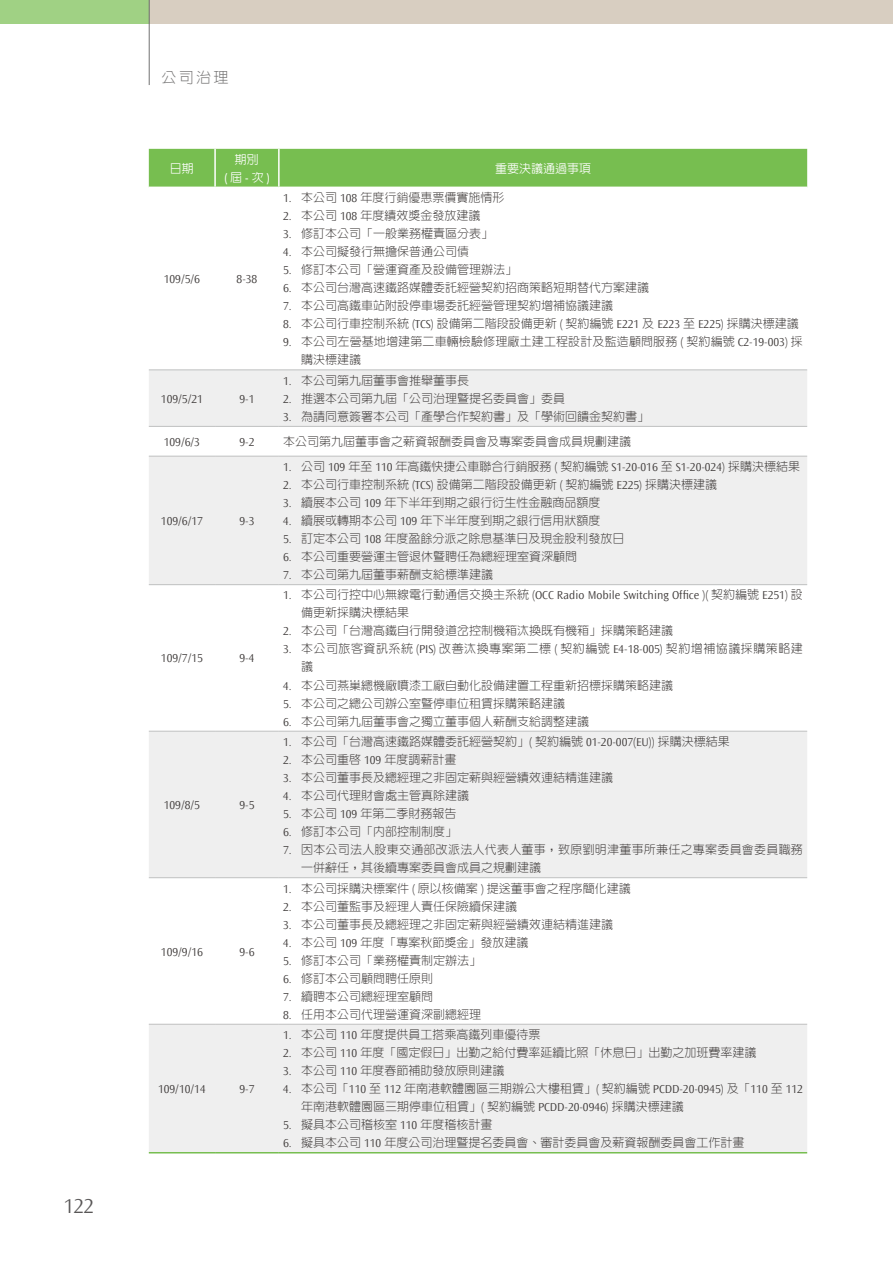
<style>
.page{position:relative;width:893px;height:1263px;background:#fff}
.page>*{position:absolute;margin:0;border:0;box-sizing:border-box;transform-origin:0 0}
.t1{font:300 21px "Ocean Sans";color:#595757}
.t2{font:300 15px "AR New Hei B5";color:#727171}
.t3{font:300 12px/18px "AR New Hei B5";color:#3e3a39}
.t4{font:300 12px "Ocean Sans";color:#3e3a39}
.t5{font:300 12px/18px "AR New Hei B5";letter-spacing:.02em;color:#3e3a39}
.t6{font:300 12px/18px "AR New Hei B5";letter-spacing:.04em;color:#3e3a39}
.t7{font:500 12px "AR New Hei B5";color:#fff}
.t8{font:600 12px "Ocean Sans";color:#fff}
.s1{font-family:"AR New Hei B5";font-weight:500}
.s2{font-family:"Ocean Sans"}
.s3{font-family:"AR New Hei B5"}
</style>
<div class="page">
<div style="left:0;top:0;width:150px;height:23px;background:#a0d184"></div>
<div style="left:150px;top:0;width:743px;height:23px;background:#d8cec1"></div>
<hr style="left:149px;top:0;width:1px;height:85px;background:#727171">
<div style="left:149px;top:149px;width:658px;height:38px;background:#77be50"></div>
<svg style="left:149px;top:371px;width:658px;height:781px;fill:#efefef"></svg>
<hr style="left:149px;top:370px;width:66px;height:1px;background:#bfc0c0">
<hr style="left:215px;top:370px;width:64px;height:1px;background:#bfc0c0">
<hr style="left:279px;top:370px;width:528px;height:1px;background:#bfc0c0">
<hr style="left:149px;top:426px;width:66px;height:1px;background:#bfc0c0">
<hr style="left:215px;top:426px;width:64px;height:1px;background:#bfc0c0">
<hr style="left:279px;top:426px;width:528px;height:1px;background:#bfc0c0">
<hr style="left:149px;top:456px;width:66px;height:1px;background:#bfc0c0">
<hr style="left:215px;top:456px;width:64px;height:1px;background:#bfc0c0">
<hr style="left:279px;top:456px;width:528px;height:1px;background:#bfc0c0">
<hr style="left:149px;top:584px;width:66px;height:1px;background:#bfc0c0">
<hr style="left:215px;top:584px;width:64px;height:1px;background:#bfc0c0">
<hr style="left:279px;top:584px;width:528px;height:1px;background:#bfc0c0">
<hr style="left:149px;top:731px;width:66px;height:1px;background:#bfc0c0">
<hr style="left:215px;top:731px;width:64px;height:1px;background:#bfc0c0">
<hr style="left:279px;top:731px;width:528px;height:1px;background:#bfc0c0">
<hr style="left:149px;top:877px;width:66px;height:1px;background:#bfc0c0">
<hr style="left:215px;top:877px;width:64px;height:1px;background:#bfc0c0">
<hr style="left:279px;top:877px;width:528px;height:1px;background:#bfc0c0">
<hr style="left:149px;top:1024px;width:66px;height:1px;background:#bfc0c0">
<hr style="left:215px;top:1024px;width:64px;height:1px;background:#bfc0c0">
<hr style="left:279px;top:1024px;width:528px;height:1px;background:#bfc0c0">
<hr style="left:149px;top:1152px;width:66px;height:1px;background:#77be50">
<hr style="left:215px;top:1152px;width:64px;height:1px;background:#77be50">
<hr style="left:279px;top:1152px;width:528px;height:1px;background:#77be50">
<hr style="left:214px;top:149px;width:2px;height:38px;background:#fff">
<hr style="left:278px;top:149px;width:2px;height:38px;background:#fff">
<h1 class="t1" style="left:64px;top:1195px;width:32px">122</h1>
<p class="t2" style="left:162px;top:69px;width:68px">公司治理</p>
<p class="t7" style="left:170px;top:162px;width:25px">日期</p>
<p class="t7" style="left:235px;top:153px;width:25px">期別</p>
<p class="t8" style="left:224px;top:171px;width:47px">(<span class="s1">屆</span>-<span class="s1">次</span>)</p>
<p class="t4" style="left:164px;top:273px;width:38px">109/5/6</p>
<p class="t4" style="left:237px;top:273px;width:22px">8-38</p>
<p class="t4" style="left:161px;top:392px;width:43px">109/5/21</p>
<p class="t4" style="left:239px;top:392px;width:16px">9-1</p>
<p class="t7" style="left:495px;top:162px;width:97px">重要決議通過事項</p>
<p class="t3" style="left:283px;top:189px;width:223px"><span class="s2">1.</span> 本公司 <span class="s2">108</span> 年度行銷優惠票價實施情形</p>
<p class="t3" style="left:283px;top:207px;width:199px"><span class="s2">2.</span> 本公司 <span class="s2">108</span> 年度績效獎金發放建議</p>
<p class="t3" style="left:283px;top:225px;width:211px"><span class="s2">3.</span> 修訂本公司「一般業務權責區分表」</p>
<p class="t3" style="left:283px;top:243px;width:187px"><span class="s2">4.</span> 本公司擬發行無擔保普通公司債</p>
<p class="t3" style="left:283px;top:261px;width:235px"><span class="s2">5.</span> 修訂本公司「營運資產及設備管理辦法」</p>
<p class="t3" style="left:283px;top:279px;width:367px"><span class="s2">6.</span> 本公司台灣高速鐵路媒體委託經營契約招商策略短期替代方案建議</p>
<p class="t3" style="left:283px;top:297px;width:331px"><span class="s2">7.</span> 本公司高鐵車站附設停車場委託經營管理契約增補協議建議</p>
<p class="t3" style="left:283px;top:315px;width:517px"><span class="s2">8.</span> 本公司行車控制系統 <span class="s2">(TCS)</span> 設備第二階段設備更新 <span class="s2">(</span> 契約編號 <span class="s2">E221</span> 及 <span class="s2">E223</span> 至 <span class="s2">E225)</span> 採購決標建議</p>
<p class="t3" style="left:301px;top:333px;width:503px;text-indent:-18px"><span class="s2">9.</span> 本公司左營基地增建第二車輛檢驗修理廠土建工程設計及監造顧問服務 <span class="s2">(</span> 契約編號 <span class="s2">C2-19-003)</span> 採購決標建議</p>
<p class="t3" style="left:283px;top:371px;width:187px"><span class="s2">1.</span> 本公司第九屆董事會推舉董事長</p>
<p class="t3" style="left:283px;top:389px;width:283px"><span class="s2">2.</span> 推選本公司第九屆「公司治理暨提名委員會」委員</p>
<p class="t3" style="left:283px;top:407px;width:367px"><span class="s2">3.</span> 為請同意簽署本公司「產學合作契約書」及「學術回饋金契約書」</p>
<p class="t4" style="left:164px;top:435px;width:38px">109/6/3</p>
<p class="t4" style="left:239px;top:435px;width:16px">9-2</p>
<p class="t3" style="left:283px;top:432px;width:349px">本公司第九屆董事會之薪資報酬委員會及專案委員會成員規劃建議</p>
<p class="t4" style="left:161px;top:514px;width:43px">109/6/17</p>
<p class="t4" style="left:239px;top:514px;width:16px">9-3</p>
<p class="t4" style="left:161px;top:652px;width:43px">109/7/15</p>
<p class="t4" style="left:239px;top:652px;width:16px">9-4</p>
<p class="t4" style="left:164px;top:798px;width:38px">109/8/5</p>
<p class="t4" style="left:239px;top:798px;width:16px">9-5</p>
<p class="t4" style="left:161px;top:945px;width:43px">109/9/16</p>
<p class="t4" style="left:239px;top:945px;width:16px">9-6</p>
<p class="t4" style="left:158px;top:1082px;width:49px">109/10/14</p>
<p class="t4" style="left:239px;top:1082px;width:16px">9-7</p>
<p class="t4" style="left:283px;top:460px;width:518px">1. <span class="s3">公司</span> 109 <span class="s3">年至</span> 110 <span class="s3">年高鐵快捷公車聯合行銷服務</span> ( <span class="s3">契約編號</span> S1-20-016 <span class="s3">至</span> S1-20-024) <span class="s3">採購決標結果</span></p>
<p class="t3" style="left:283px;top:475px;width:436px"><span class="s2">2.</span> 本公司行車控制系統 <span class="s2">(TCS)</span> 設備第二階段設備更新 <span class="s2">(</span> 契約編號 <span class="s2">E225)</span> 採購決標建議</p>
<p class="t3" style="left:283px;top:493px;width:319px"><span class="s2">3.</span> 續展本公司 <span class="s2">109</span> 年下半年到期之銀行衍生性金融商品額度</p>
<p class="t3" style="left:283px;top:511px;width:319px"><span class="s2">4.</span> 續展或轉期本公司 <span class="s2">109</span> 年下半年度到期之銀行信用狀額度</p>
<p class="t3" style="left:283px;top:529px;width:343px"><span class="s2">5.</span> 訂定本公司 <span class="s2">108</span> 年度盈餘分派之除息基準日及現金股利發放日</p>
<p class="t3" style="left:283px;top:547px;width:295px"><span class="s2">6.</span> 本公司重要營運主管退休暨聘任為總經理室資深顧問</p>
<p class="t3" style="left:283px;top:565px;width:211px"><span class="s2">7.</span> 本公司第九屆董事薪酬支給標準建議</p>
<p class="t4" style="left:283px;top:589px;width:521px">1. <span class="s3">本公司行控中心無線電行動通信交換主系統</span> (OCC Radio Mobile Switching Office )( <span class="s3">契約編號</span> E251) <span class="s3">設</span></p>
<p class="t3" style="left:301px;top:604px;width:109px">備更新採購決標結果</p>
<p class="t3" style="left:283px;top:622px;width:391px"><span class="s2">2.</span> 本公司「台灣高鐵自行開發道岔控制機箱汰換既有機箱」採購策略建議</p>
<p class="t6" style="left:301px;top:640px;width:503px;text-indent:-18px"><span class="s2">3.</span> 本公司旅客資訊系統 <span class="s2">(PIS)</span> 改善汰換專案第二標 <span class="s2">(</span> 契約編號 <span class="s2">E4-18-005)</span> 契約增補協議採購策略建議</p>
<p class="t3" style="left:283px;top:676px;width:391px"><span class="s2">4.</span> 本公司燕巢總機廠噴漆工廠自動化設備建置工程重新招標採購策略建議</p>
<p class="t3" style="left:283px;top:694px;width:283px"><span class="s2">5.</span> 本公司之總公司辦公室暨停車位租賃採購策略建議</p>
<p class="t3" style="left:283px;top:712px;width:307px"><span class="s2">6.</span> 本公司第九屆董事會之獨立董事個人薪酬支給調整建議</p>
<p class="t3" style="left:283px;top:732px;width:448px"><span class="s2">1.</span> 本公司「台灣高速鐵路媒體委託經營契約」<span class="s2">(</span> 契約編號 <span class="s2">01-20-007(EU))</span> 採購決標結果</p>
<p class="t3" style="left:283px;top:750px;width:175px"><span class="s2">2.</span> 本公司重啟 <span class="s2">109</span> 年度調薪計畫</p>
<p class="t3" style="left:283px;top:768px;width:331px"><span class="s2">3.</span> 本公司董事長及總經理之非固定薪與經營績效連結精進建議</p>
<p class="t3" style="left:283px;top:786px;width:187px"><span class="s2">4.</span> 本公司代理財會處主管真除建議</p>
<p class="t3" style="left:283px;top:804px;width:175px"><span class="s2">5.</span> 本公司 <span class="s2">109</span> 年第二季財務報告</p>
<p class="t3" style="left:283px;top:822px;width:175px"><span class="s2">6.</span> 修訂本公司「內部控制制度」</p>
<p class="t5" style="left:301px;top:840px;width:503px;text-indent:-18px"><span class="s2">7.</span> 因本公司法人股東交通部改派法人代表人董事，致原劉明津董事所兼任之專案委員會委員職務一併辭任，其後續專案委員會成員之規劃建議</p>
<p class="t3" style="left:283px;top:879px;width:349px"><span class="s2">1.</span> 本公司採購決標案件 <span class="s2">(</span> 原以核備案 <span class="s2">)</span> 提送董事會之程序簡化建議</p>
<p class="t3" style="left:283px;top:897px;width:235px"><span class="s2">2.</span> 本公司董監事及經理人責任保險續保建議</p>
<p class="t3" style="left:283px;top:915px;width:331px"><span class="s2">3.</span> 本公司董事長及總經理之非固定薪與經營績效連結精進建議</p>
<p class="t3" style="left:283px;top:933px;width:247px"><span class="s2">4.</span> 本公司 <span class="s2">109</span> 年度「專案秋節獎金」發放建議</p>
<p class="t3" style="left:283px;top:951px;width:199px"><span class="s2">5.</span> 修訂本公司「業務權責制定辦法」</p>
<p class="t3" style="left:283px;top:969px;width:151px"><span class="s2">6.</span> 修訂本公司顧問聘任原則</p>
<p class="t3" style="left:283px;top:987px;width:151px"><span class="s2">7.</span> 續聘本公司總經理室顧問</p>
<p class="t3" style="left:283px;top:1005px;width:199px"><span class="s2">8.</span> 任用本公司代理營運資深副總經理</p>
<p class="t3" style="left:283px;top:1025px;width:259px"><span class="s2">1.</span> 本公司 <span class="s2">110</span> 年度提供員工搭乘高鐵列車優待票</p>
<p class="t3" style="left:283px;top:1043px;width:475px"><span class="s2">2.</span> 本公司 <span class="s2">110</span> 年度「國定假日」出勤之給付費率延續比照「休息日」出勤之加班費率建議</p>
<p class="t3" style="left:283px;top:1061px;width:223px"><span class="s2">3.</span> 本公司 <span class="s2">110</span> 年度春節補助發放原則建議</p>
<p class="t4" style="left:283px;top:1082px;width:521px">4. <span class="s3">本公司「</span>110 <span class="s3">至</span> 112 <span class="s3">年南港軟體園區三期辦公大樓租賃」</span>( <span class="s3">契約編號</span> PCDD-20-0945) <span class="s3">及「</span>110 <span class="s3">至</span> 112</p>
<p class="t3" style="left:301px;top:1097px;width:384px">年南港軟體園區三期停車位租賃」<span class="s2">(</span> 契約編號 <span class="s2">PCDD-20-0946)</span> 採購決標建議</p>
<p class="t3" style="left:283px;top:1115px;width:211px"><span class="s2">5.</span> 擬具本公司稽核室 <span class="s2">110</span> 年度稽核計畫</p>
<p class="t3" style="left:283px;top:1133px;width:463px"><span class="s2">6.</span> 擬具本公司 <span class="s2">110</span> 年度公司治理暨提名委員會、審計委員會及薪資報酬委員會工作計畫</p>
</div>
